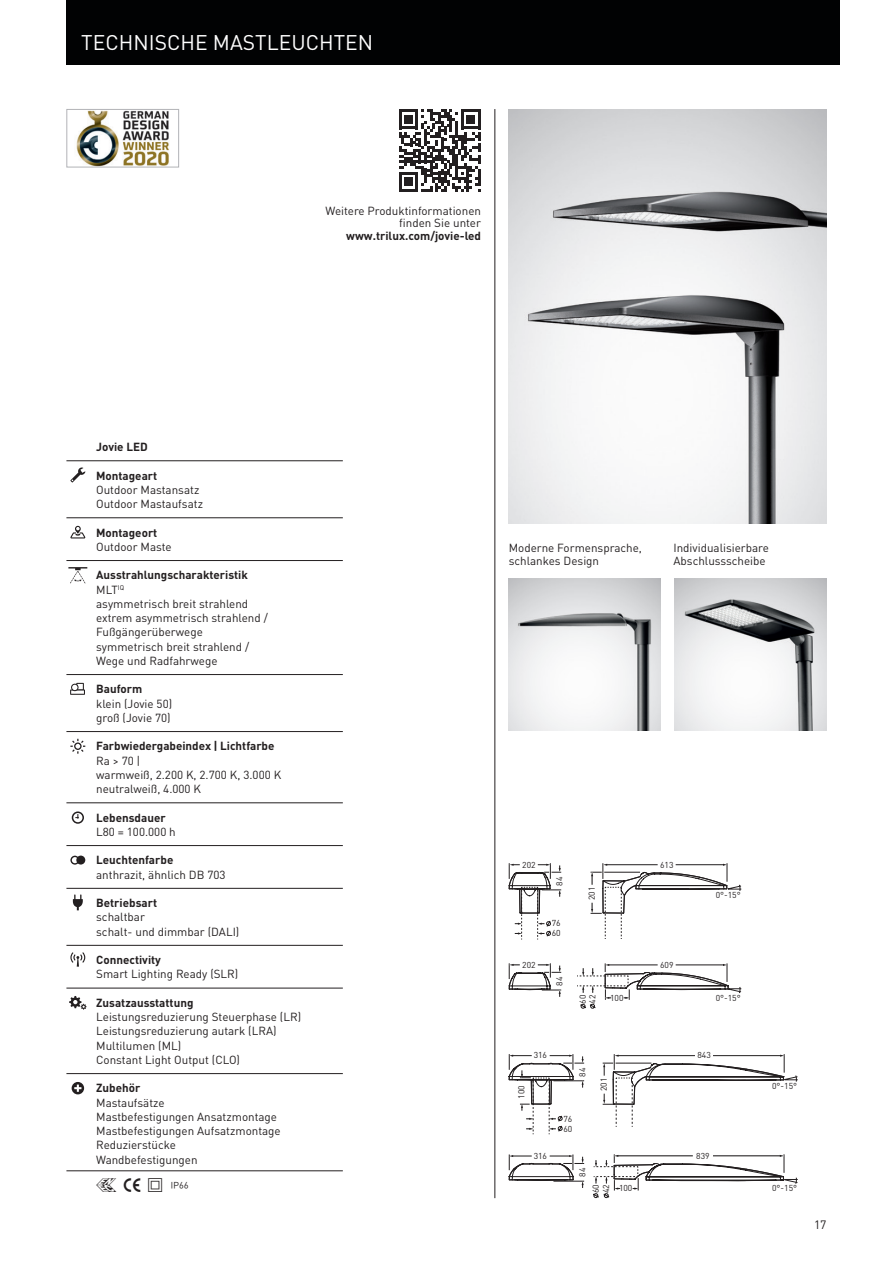
<style>
.page{position:relative;width:893px;height:1263px;background:#fff}
.page>*{position:absolute;margin:0;border:0;box-sizing:border-box;transform-origin:0 0}
.t1{font:21px "Trilux DIN";color:#fff}
.t2{font:17.25px "Trilux Picto";color:#231f20}
.t3{font:12px "Trilux DIN";color:#231f20}
.t4{font:11.7px/14.2px "Trilux DIN";color:#231f20}
.t5{font:700 11.7px "Trilux DIN";color:#231f20}
.t6{font:8.55px/9.8px "DIN Pro";color:#231f20}
.s1{font-weight:700}
</style>
<div class="page">
<hr style="left:495px;top:109px;width:1px;height:1089px;background:#231f20">
<img style="left:674px;top:579px;width:152px;height:152px">
<img style="left:509px;top:579px;width:152px;height:152px">
<img style="left:509px;top:109px;width:317px;height:415px">
<svg style="left:509px;top:963px;width:52px;height:34px"></svg>
<svg style="left:509px;top:863px;width:52px;height:76px"></svg>
<svg style="left:577px;top:863px;width:164px;height:146px"></svg>
<svg style="left:509px;top:1154px;width:75px;height:34px"></svg>
<svg style="left:509px;top:1054px;width:75px;height:80px"></svg>
<svg style="left:603px;top:1054px;width:195px;height:73px"></svg>
<svg style="left:593px;top:1154px;width:205px;height:44px"></svg>
<img style="left:76px;top:111px;width:93px;height:54px">
<div style="left:66px;top:109px;width:113px;height:58px;border:1px solid #b2b3b7"></div>
<hr style="left:66px;top:460px;width:277px;height:1px;background:#231f20">
<hr style="left:66px;top:517px;width:277px;height:1px;background:#231f20">
<hr style="left:66px;top:560px;width:277px;height:1px;background:#231f20">
<hr style="left:66px;top:674px;width:277px;height:1px;background:#231f20">
<hr style="left:66px;top:731px;width:277px;height:1px;background:#231f20">
<hr style="left:66px;top:802px;width:277px;height:1px;background:#231f20">
<hr style="left:66px;top:845px;width:277px;height:1px;background:#231f20">
<hr style="left:66px;top:888px;width:277px;height:1px;background:#231f20">
<hr style="left:66px;top:945px;width:277px;height:1px;background:#231f20">
<hr style="left:66px;top:988px;width:277px;height:1px;background:#231f20">
<hr style="left:66px;top:1073px;width:277px;height:1px;background:#231f20">
<hr style="left:66px;top:1170px;width:277px;height:1px;background:#231f20">
<svg style="left:70px;top:467px;width:15px;height:15px"></svg>
<svg style="left:70px;top:526px;width:15px;height:12px"></svg>
<svg style="left:68px;top:567px;width:19px;height:16px"></svg>
<svg style="left:70px;top:683px;width:15px;height:12px"></svg>
<svg style="left:70px;top:739px;width:15px;height:15px"></svg>
<svg style="left:72px;top:811px;width:12px;height:13px"></svg>
<div style="left:76px;top:855px;width:9px;height:9px;background:#231f20;border-radius:50%"></div>
<svg style="left:70px;top:856px;width:9px;height:9px"></svg>
<svg style="left:73px;top:894px;width:10px;height:16px"></svg>
<svg style="left:70px;top:952px;width:15px;height:11px"></svg>
<svg style="left:69px;top:996px;width:18px;height:14px"></svg>
<svg style="left:72px;top:1082px;width:12px;height:12px"></svg>
<svg style="left:399px;top:110px;width:82px;height:81px"></svg>
<div style="left:66px;top:0;width:774px;height:65px;background:#010203"></div>
<h1 class="t1" style="left:81px;top:29px;width:293px">TECHNISCHE MASTLEUCHTEN</h1>
<p class="t4" style="left:326px;top:204px;width:157px;line-height:12.8px;text-align:right">Weitere Produktinformationen finden Sie unter</p>
<p class="t5" style="left:346px;top:228px;width:136px">www.trilux.com/jovie-led</p>
<p class="t5" style="left:96px;top:439px;width:53px">Jovie LED</p>
<p class="t5" style="left:96px;top:468px;width:63px">Montageart</p>
<p class="t4" style="left:96px;top:482px;width:108px">Outdoor Mastansatz<br>Outdoor Mastaufsatz</p>
<p class="t5" style="left:96px;top:525px;width:63px">Montageort</p>
<p class="t4" style="left:96px;top:539px;width:77px">Outdoor Maste</p>
<p class="t4" style="left:96px;top:568px;width:173px"><span class="s1">Ausstrahlungscharakteristik<br></span>MLT<sup>IQ<br></sup>asymmetrisch breit strahlend extrem asymmetrisch strahlend /<br>Fußgängerüberwege symmetrisch breit strahlend /<br>Wege und Radfahrwege</p>
<p class="t5" style="left:96px;top:681px;width:48px">Bauform</p>
<p class="t4" style="left:96px;top:696px;width:78px">klein (Jovie 50) groß (Jovie 70)</p>
<p class="t5" style="left:96px;top:738px;width:180px">Farbwiedergabeindex | Lichtfarbe</p>
<p class="t4" style="left:96px;top:753px;width:187px">Ra &gt; 70 |<br>warmweiß, 2.200 K, 2.700 K, 3.000 K neutralweiß, 4.000 K</p>
<p class="t5" style="left:96px;top:810px;width:71px">Lebensdauer</p>
<p class="t4" style="left:96px;top:824px;width:81px">L80 = 100.000 h</p>
<p class="t5" style="left:96px;top:852px;width:79px">Leuchtenfarbe</p>
<p class="t4" style="left:96px;top:867px;width:131px">anthrazit, ähnlich DB 703</p>
<p class="t5" style="left:96px;top:895px;width:62px">Betriebsart</p>
<p class="t4" style="left:96px;top:910px;width:145px">schaltbar<br>schalt- und dimmbar (DALI)</p>
<p class="t5" style="left:96px;top:952px;width:66px">Connectivity</p>
<p class="t4" style="left:96px;top:967px;width:144px">Smart Lighting Ready (SLR)</p>
<p class="t5" style="left:96px;top:995px;width:99px">Zusatzausstattung</p>
<p class="t4" style="left:96px;top:1010px;width:206px">Leistungsreduzierung Steuerphase (LR)<br>Leistungsreduzierung autark (LRA)<br>Multilumen (ML)<br>Constant Light Output (CLO)</p>
<p class="t5" style="left:96px;top:1080px;width:46px">Zubehör</p>
<p class="t4" style="left:96px;top:1095px;width:186px">Mastaufsätze<br>Mastbefestigungen Ansatzmontage<br>Mastbefestigungen Aufsatzmontage<br>Reduzierstücke<br>Wandbefestigungen</p>
<h2 class="t2" style="left:96px;top:1178px;width:95px">69M|</h2>
<p class="t4" style="left:509px;top:542px;width:135px;line-height:12.8px">Moderne Formensprache, schlankes Design</p>
<p class="t4" style="left:673px;top:542px;width:97px;line-height:12.8px">Individualisierbare<br>Abschlussscheibe</p>
<p class="t6" style="left:522px;top:859px;width:15px">202</p>
<p class="t6" style="left:522px;top:959px;width:15px">202</p>
<p class="t6" style="left:554px;top:886px;width:10px;rotate:-90deg">84</p>
<p class="t6" style="left:552px;top:918px;width:10px">76<br>60</p>
<p class="t6" style="left:554px;top:986px;width:10px;rotate:-90deg">84</p>
<p class="t6" style="left:586px;top:900px;width:15px;rotate:-90deg">201</p>
<p class="t6" style="left:660px;top:859px;width:15px">613</p>
<p class="t6" style="left:716px;top:890px;width:26px">0°-15°</p>
<p class="t6" style="left:577px;top:1004px;width:10px;rotate:-90deg">60<br>42</p>
<p class="t6" style="left:660px;top:959px;width:15px">609</p>
<p class="t6" style="left:610px;top:992px;width:15px">100</p>
<p class="t6" style="left:716px;top:992px;width:26px">0°-15°</p>
<p class="t6" style="left:534px;top:1049px;width:15px">316</p>
<p class="t6" style="left:577px;top:1076px;width:10px;rotate:-90deg">84</p>
<p class="t6" style="left:697px;top:1049px;width:15px">843</p>
<p class="t6" style="left:598px;top:1091px;width:15px;rotate:-90deg">201</p>
<p class="t6" style="left:516px;top:1099px;width:15px;rotate:-90deg">100</p>
<p class="t6" style="left:772px;top:1080px;width:26px">0°-15°</p>
<p class="t6" style="left:534px;top:1150px;width:15px">316</p>
<p class="t6" style="left:563px;top:1113px;width:10px">76<br>60</p>
<p class="t6" style="left:577px;top:1177px;width:10px;rotate:-90deg">84</p>
<p class="t6" style="left:589px;top:1193px;width:10px;line-height:10.5px;rotate:-90deg">60<br>42</p>
<p class="t6" style="left:619px;top:1182px;width:15px">100</p>
<p class="t6" style="left:696px;top:1150px;width:15px">839</p>
<p class="t6" style="left:772px;top:1182px;width:26px">0°-15°</p>
<p class="t3" style="left:814px;top:1217px;width:14px">17</p>
</div>
